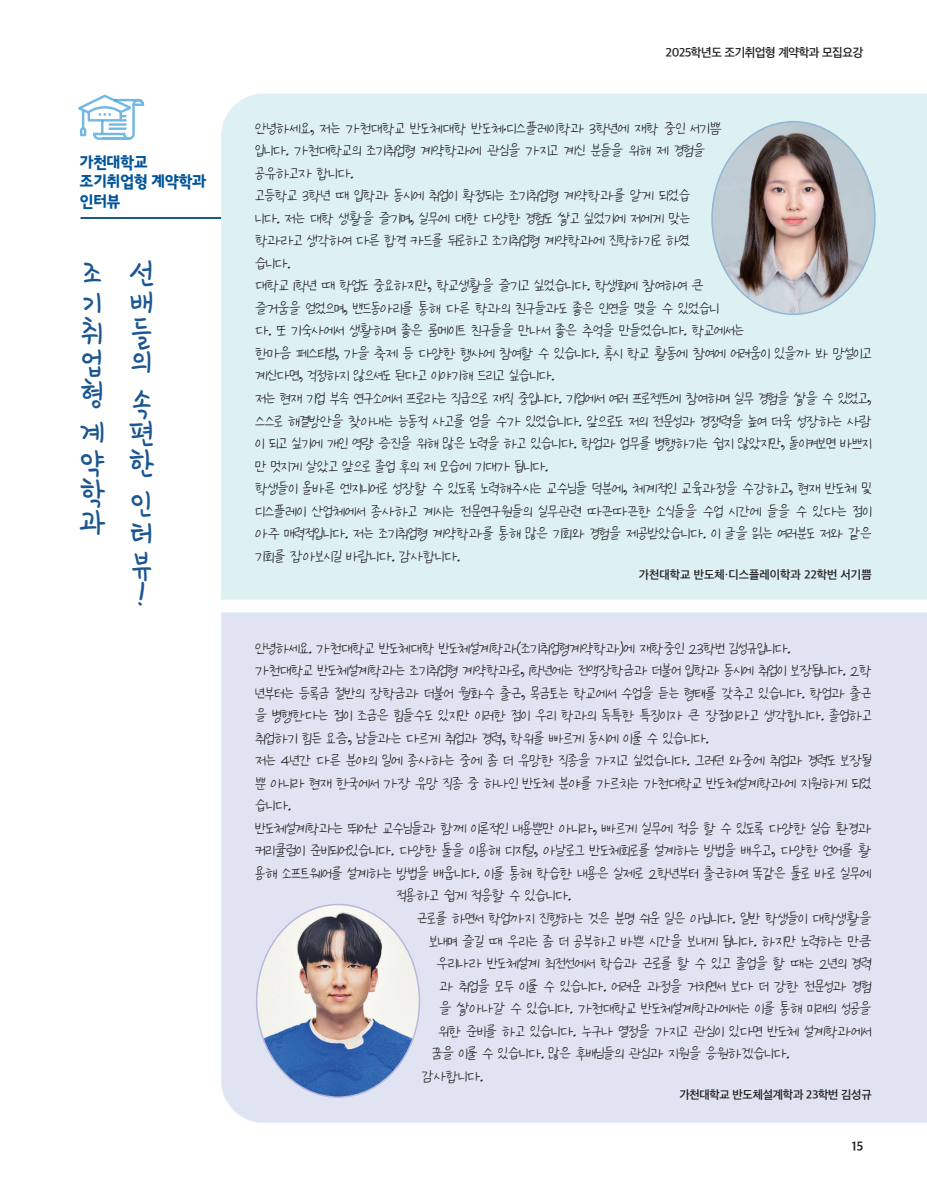
<style>
.page{position:relative;width:927px;height:1191px;background:#fff}
.page>*{position:absolute;margin:0;border:0;box-sizing:border-box;transform-origin:0 0}
.t1{font:42px/30.2px "SD Mi Saeng";color:#1b5690;text-align:justify}
.t2{font:17.25px/22.5px "Nanum Og Bi Ce";letter-spacing:-.025em;color:#231f20;text-align:justify}
.t3{font:16.05px "SD Gothic Neoc g Ex Bd";letter-spacing:-.03em;color:#01549a;scale:.95 1}
.t4{font:12.3px "SD Gothic Neoa g Bd";color:#231f20;scale:.95 1}
.t5{font:11.7px "SD Gothic Neoa f Sm";letter-spacing:-.03em;color:#231f20}
.t6{font:11.25px "SD Gothic Neoa f Sm";color:#231f20}
.t7{font:11.25px "SD Gothic Neoa f Sm";letter-spacing:-.025em;color:#231f20}
</style>
<div class="page">
<svg style="left:78px;top:94px;width:67px;height:46px"></svg>
<hr style="left:81px;top:218px;width:165px;height:1px;background:#1b5690">
<div style="left:221px;top:94px;width:706px;height:506px;background:#ddf1f3"></div>
<div style="left:221px;top:612px;width:706px;height:511px;background:#e0e4f2"></div>
<img style="left:712px;top:122px;width:163px;height:192px">
<img style="left:257px;top:904px;width:162px;height:193px">
<p class="t3" style="left:79px;top:154px;width:74px">가천대학교</p>
<p class="t3" style="left:79px;top:173px;width:135px">조기취업형 계약학과</p>
<p class="t3" style="left:79px;top:193px;width:45px">인터뷰</p>
<p class="t1" style="left:80px;top:259px;width:26px">조 기 취 업 형</p>
<p class="t1" style="left:79px;top:419px;width:28px">계 약 학 과</p>
<p class="t1" style="left:129px;top:259px;width:26px">선 배 들 의</p>
<p class="t1" style="left:129px;top:389px;width:27px">속 편 한</p>
<p class="t1" style="left:130px;top:490px;width:25px">인 터 뷰</p>
<p class="t1" style="left:137px;top:580px;width:12px">!</p>
<p class="t5" style="left:666px;top:47px;width:199px">2025학년도 조기취업형 계약학과 모집요강</p>
<p class="t2" style="left:255px;top:117px;width:468px;text-align:left">안녕하세요, 저는 가천대학교 반도체대학 반도체.디스플레이학과 3학년에 재학 중인 서기쁨 입니다. 가천대학교의 조기취업형 계약학과에 관심을 가지고 계신 분들을 위해 제 경험을 공유하고자 합니다.</p>
<p class="t2" style="left:255px;top:185px;width:437px">고등학교 3학년 때 입학과 동시에 취업이 확정되는 조기취업형 계약학과를 알게 되었습 니다. 저는 대학 생활을 즐기며, 실무에 대한 다양한 경험도 쌓고 싶었기에 저에게 맞는 학과라고 생각하여 다른 합격 카드를 뒤로하고 조기취업형 계약학과에 진학하기로 하였 습니다.</p>
<p class="t2" style="left:255px;top:275px;width:618px;text-align:left">대학교 1학년 때 학업도 중요하지만, 학교생활을 즐기고 싶었습니다. 학생회에 참여하여 큰<br>즐거움을 얻었으며, 밴드동아리를 통해 다른 학과의 친구들과도 좋은 인연을 맺을 수 있었습니<br>다. 또 기숙사에서 생활하며 좋은 룸메이트 친구들을 만나서 좋은 추억을 만들었습니다. 학교에서는<br>한마음 페스티벌, 가을 축제 등 다양한 행사에 참여할 수 있습니다. 혹시 학교 활동에 참여에 어려움이 있을까 봐 망설이고 계신다면, 걱정하지 않으셔도 된다고 이야기해 드리고 싶습니다.</p>
<p class="t2" style="left:255px;top:387px;width:618px">저는 현재 기업 부속 연구소에서 프로라는 직급으로 재직 중입니다. 기업에서 여러 프로젝트에 참여하며 실무 경험을 쌓을 수 있었고, 스스로 해결방안을 찾아내는 능동적 사고를 얻을 수가 있었습니다. 앞으로도 저의 전문성과 경쟁력을 높여 더욱 성장하는 사람 이 되고 싶기에 개인 역량 증진을 위해 많은 노력을 하고 있습니다. 학업과 업무를 병행하기는 쉽지 않았지만, 돌이켜보면 바쁘지 만 멋지게 살았고 앞으로 졸업 후의 제 모습에 기대가 됩니다.</p>
<p class="t2" style="left:255px;top:477px;width:618px">학생들이 올바른 엔지니어로 성장할 수 있도록 노력해주시는 교수님들 덕분에, 체계적인 교육과정을 수강하고, 현재 반도체 및 디스플레이 산업체에서 종사하고 계시는 전문연구원들의 실무관련 따끈따끈한 소식들을 수업 시간에 들을 수 있다는 점이 아주 매력적입니다. 저는 조기취업형 계약학과를 통해 많은 기회와 경험을 제공받았습니다. 이 글을 읽는 여러분도 저와 같은 기회를 잡아보시길 바랍니다. 감사합니다.</p>
<p class="t6" style="left:639px;top:569px;width:234px">가천대학교 반도체·디스플레이학과 22학번 서기쁨</p>
<p class="t2" style="left:255px;top:637px;width:537px">안녕하세요. 가천대학교 반도체대학 반도체설계학과(조기취업형계약학과)에 재학중인 23학번 김성규입니다.</p>
<p class="t2" style="left:255px;top:660px;width:618px">가천대학교 반도체설계학과는 조기취업형 계약학과로, 1학년에는 전액장학금과 더불어 입학과 동시에 취업이 보장됩니다. 2학 년부터는 등록금 절반의 장학금과 더불어 월화수 출근, 목금토는 학교에서 수업을 듣는 형태를 갖추고 있습니다. 학업과 출근 을 병행한다는 점이 조금은 힘들수도 있지만 이러한 점이 우리 학과의 독특한 특징이자 큰 장점이라고 생각합니다. 졸업하고 취업하기 힘든 요즘, 남들과는 다르게 취업과 경력, 학위를 빠르게 동시에 이룰 수 있습니다.</p>
<p class="t2" style="left:255px;top:750px;width:618px">저는 4년간 다른 분야의 일에 종사하는 중에 좀 더 유망한 직종을 가지고 싶었습니다. 그러던 와중에 취업과 경력도 보장될 뿐 아니라 현재 한국에서 가장 유망 직종 중 하나인 반도체 분야를 가르치는 가천대학교 반도체설계학과에 지원하게 되었 습니다.</p>
<p class="t2" style="left:255px;top:817px;width:618px">반도체설계학과는 뛰어난 교수님들과 함께 이론적인 내용뿐만 아니라, 빠르게 실무에 적응 할 수 있도록 다양한 실습 환경과</p>
<p class="t2" style="left:255px;top:840px;width:618px">커리큘럼이 준비되어있습니다. 다양한 툴을 이용해 디지털, 아날로그 반도체회로를 설계하는 방법을 배우고, 다양한 언어를 활</p>
<p class="t2" style="left:255px;top:862px;width:618px">용해 소프트웨어를 설계하는 방법을 배웁니다. 이를 통해 학습한 내용은 실제로 2학년부터 출근하여 똑같은 툴로 바로 실무에</p>
<p class="t2" style="left:396px;top:885px;width:177px">적용하고 쉽게 적응할 수 있습니다.</p>
<p class="t2" style="left:417px;top:907px;width:456px">근로를 하면서 학업까지 진행하는 것은 분명 쉬운 일은 아닙니다. 일반 학생들이 대학생활을</p>
<p class="t2" style="left:429px;top:930px;width:444px">보내며 즐길 때 우리는 좀 더 공부하고 바쁜 시간을 보내게 됩니다. 하지만 노력하는 만큼</p>
<p class="t2" style="left:437px;top:952px;width:437px">우리나라 반도체설계 최전선에서 학습과 근로를 할 수 있고 졸업을 할 때는 2년의 경력</p>
<p class="t2" style="left:440px;top:975px;width:434px">과 취업을 모두 이룰 수 있습니다. 어려운 과정을 거치면서 보다 더 강한 전문성과 경험</p>
<p class="t2" style="left:440px;top:997px;width:434px">을 쌓아나갈 수 있습니다. 가천대학교 반도체설계학과에서는 이를 통해 미래의 성공을</p>
<p class="t2" style="left:438px;top:1020px;width:435px">위한 준비를 하고 있습니다. 누구나 열정을 가지고 관심이 있다면 반도체 설계학과에서</p>
<p class="t2" style="left:432px;top:1042px;width:359px">꿈을 이룰 수 있습니다. 많은 후배님들의 관심과 지원을 응원하겠습니다.</p>
<p class="t2" style="left:422px;top:1065px;width:63px">감사합니다.</p>
<p class="t7" style="left:679px;top:1089px;width:194px">가천대학교 반도체설계학과 23학번 김성규</p>
<p class="t4" style="left:852px;top:1140px;width:13px">15</p>
</div>
